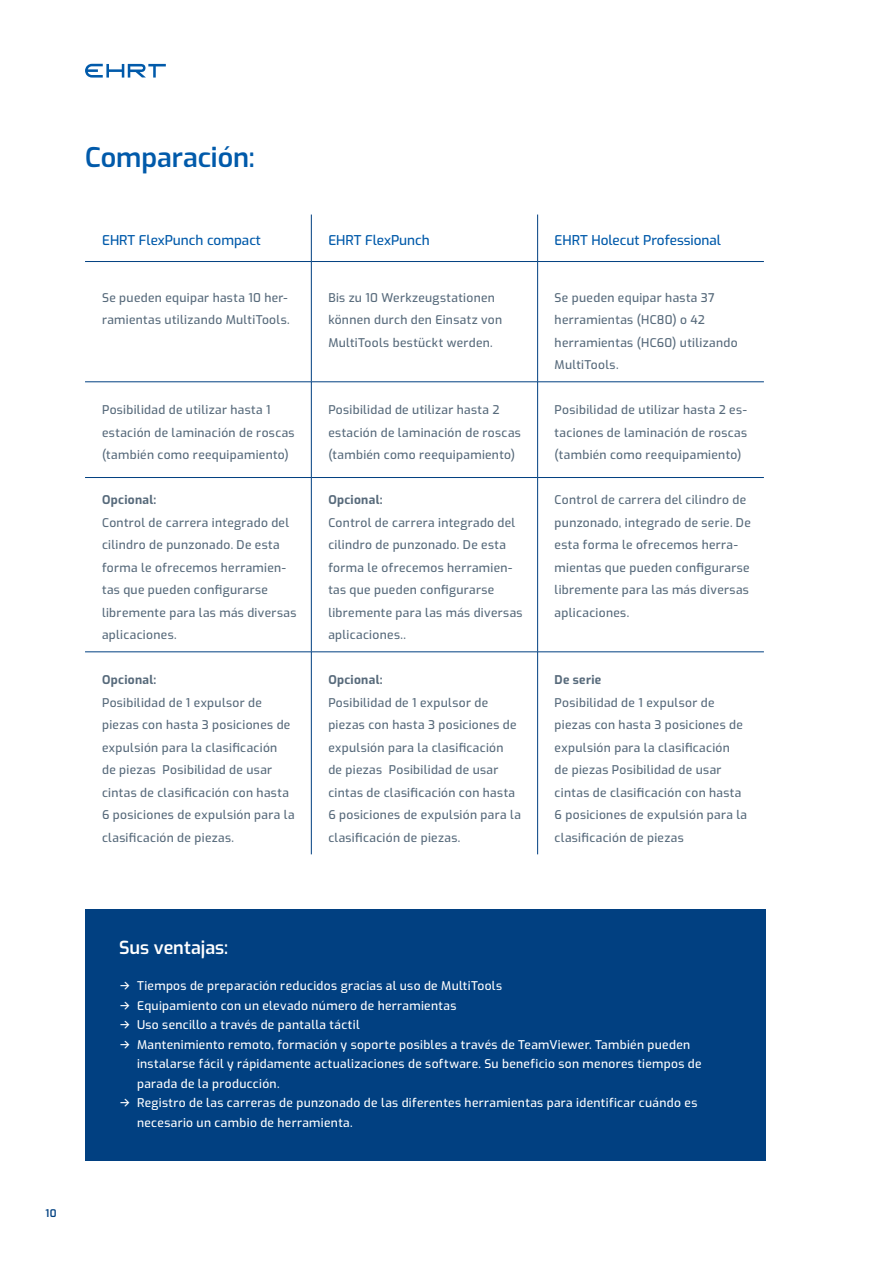
<style>
.page{position:relative;width:893px;height:1263px;background:#fff}
.page>*{position:absolute;margin:0;border:0;box-sizing:border-box;transform-origin:0 0}
.Produkt_-_Überschrif{font:600 27px "Exo";color:#015aaa}
.Produkt_-_Überschrif-2{font:600 18px "Exo";color:#fff}
.Tabelle_-_Header{font:500 13.5px "Exo";color:#015aaa}
.Produkt_-_Fließtext{font:500 12px/22.5px "Exo";letter-spacing:.03em;color:#576a7b}
.Produkt_-_Fließtext-2{font:500 12px/19.5px "Exo";letter-spacing:.03em;color:#fff}
.t1{font:600 10.5px "Exo";color:#014081}
.s1{font-weight:700}
.s2{font-family:"Inter"}
</style>
<div class="page">
<div style="left:85px;top:909px;width:680px;height:252px;background:#014081"></div>
<svg style="left:85px;top:64px;width:81px;height:14px"></svg>
<hr style="left:311px;top:215px;width:1px;height:46px;background:#014081">
<hr style="left:537px;top:215px;width:1px;height:46px;background:#014081">
<hr style="left:85px;top:261px;width:226px;height:1px;background:#014081">
<hr style="left:311px;top:261px;width:227px;height:1px;background:#014081">
<hr style="left:311px;top:262px;width:1px;height:120px;background:#014081">
<hr style="left:538px;top:261px;width:226px;height:1px;background:#014081">
<hr style="left:537px;top:262px;width:1px;height:120px;background:#014081">
<hr style="left:85px;top:382px;width:226px;height:1px;background:#014081">
<hr style="left:311px;top:382px;width:227px;height:1px;background:#014081">
<hr style="left:311px;top:382px;width:1px;height:95px;background:#014081">
<hr style="left:538px;top:382px;width:226px;height:1px;background:#014081">
<hr style="left:537px;top:382px;width:1px;height:95px;background:#014081">
<hr style="left:85px;top:477px;width:226px;height:1px;background:#014081">
<hr style="left:311px;top:477px;width:227px;height:1px;background:#014081">
<hr style="left:311px;top:478px;width:1px;height:174px;background:#014081">
<hr style="left:538px;top:477px;width:226px;height:1px;background:#014081">
<hr style="left:537px;top:478px;width:1px;height:174px;background:#014081">
<hr style="left:85px;top:652px;width:226px;height:1px;background:#014081">
<hr style="left:311px;top:652px;width:227px;height:1px;background:#014081">
<hr style="left:311px;top:652px;width:1px;height:202px;background:#014081">
<hr style="left:538px;top:652px;width:226px;height:1px;background:#014081">
<hr style="left:537px;top:652px;width:1px;height:202px;background:#014081">
<p class="Produkt_-_Überschrif" style="left:85px;top:137px;width:171px">Comparación:</p>
<p class="Tabelle_-_Header" style="left:102px;top:230px;width:160px">EHRT FlexPunch compact</p>
<p class="Tabelle_-_Header" style="left:328px;top:230px;width:103px">EHRT FlexPunch</p>
<p class="Tabelle_-_Header" style="left:555px;top:230px;width:168px">EHRT Holecut Professional</p>
<p class="Produkt_-_Fließtext" style="left:102px;top:285px;width:189px">Se pueden equipar hasta 10 her&shy;ramientas utilizando MultiTools.</p>
<p class="Produkt_-_Fließtext" style="left:328px;top:285px;width:175px">Bis zu 10 Werkzeugstationen können durch den Einsatz von<br>MultiTools bestückt werden.</p>
<p class="Produkt_-_Fließtext" style="left:555px;top:285px;width:185px">Se pueden equipar hasta 37 herramientas (HC80) o 42 herramientas (HC60) utilizando<br>MultiTools.</p>
<p class="Produkt_-_Fließtext" style="left:102px;top:398px;width:194px">Posibilidad de utilizar hasta 1 estación de laminación de roscas (también como reequipamiento)</p>
<p class="Produkt_-_Fließtext" style="left:328px;top:398px;width:194px">Posibilidad de utilizar hasta 2 estación de laminación de roscas (también como reequipamiento)</p>
<p class="Produkt_-_Fließtext" style="left:555px;top:398px;width:194px;text-align:justify">Posibilidad de utilizar hasta 2 es&shy;taciones de laminación de roscas (también como reequipamiento)</p>
<p class="Produkt_-_Fließtext" style="left:102px;top:488px;width:196px"><span class="s1">Opcional:<br></span>Control de carrera integrado del cilindro de punzonado. De esta forma le ofrecemos herramien&shy;tas que pueden configurarse libremente para las más diversas aplicaciones.</p>
<p class="Produkt_-_Fließtext" style="left:328px;top:488px;width:196px"><span class="s1">Opcional:<br></span>Control de carrera integrado del cilindro de punzonado. De esta forma le ofrecemos herramien&shy;tas que pueden configurarse libremente para las más diversas aplicaciones..</p>
<p class="Produkt_-_Fließtext" style="left:555px;top:488px;width:198px">Control de carrera del cilindro de punzonado, integrado de serie. De esta forma le ofrecemos herra&shy;mientas que pueden configurarse libremente para las más diversas aplicaciones.</p>
<p class="Produkt_-_Fließtext" style="left:102px;top:668px;width:194px"><span class="s1">Opcional:<br></span>Posibilidad de 1 expulsor de piezas con hasta 3 posiciones de expulsión para la clasificación<br>de piezas Posibilidad de usar cintas de clasificación con hasta<br>6 posiciones de expulsión para la clasificación de piezas.</p>
<p class="Produkt_-_Fließtext" style="left:328px;top:668px;width:194px"><span class="s1">Opcional:<br></span>Posibilidad de 1 expulsor de piezas con hasta 3 posiciones de expulsión para la clasificación<br>de piezas Posibilidad de usar cintas de clasificación con hasta<br>6 posiciones de expulsión para la clasificación de piezas.</p>
<p class="Produkt_-_Fließtext" style="left:555px;top:668px;width:194px"><span class="s1">De serie<br></span>Posibilidad de 1 expulsor de piezas con hasta 3 posiciones de expulsión para la clasificación<br>de piezas Posibilidad de usar cintas de clasificación con hasta<br>6 posiciones de expulsión para la clasificación de piezas</p>
<p class="t1" style="left:45px;top:1206px;width:13px">10</p>
<p class="Produkt_-_Überschrif-2" style="left:119px;top:934px;width:111px">Sus ventajas:</p>
<p class="Produkt_-_Fließtext-2" style="left:119px;top:976px;width:385px"><span class="s2">→</span> Tiempos de preparación reducidos gracias al uso de MultiTools</p>
<p class="Produkt_-_Fließtext-2" style="left:119px;top:995px;width:339px"><span class="s2">→</span> Equipamiento con un elevado número de herramientas</p>
<p class="Produkt_-_Fließtext-2" style="left:119px;top:1015px;width:242px"><span class="s2">→</span> Uso sencillo a través de pantalla táctil</p>
<p class="Produkt_-_Fließtext-2" style="left:137px;top:1034px;width:566px;text-indent:-18px"><span class="s2">→</span> Mantenimiento remoto, formación y soporte posibles a través de TeamViewer. También pueden instalarse fácil y rápidamente actualizaciones de software. Su beneficio son menores tiempos de parada de la producción.</p>
<p class="Produkt_-_Fließtext-2" style="left:137px;top:1093px;width:562px;text-indent:-18px"><span class="s2">→</span> Registro de las carreras de punzonado de las diferentes herramientas para identificar cuándo es necesario un cambio de herramienta.</p>
</div>
